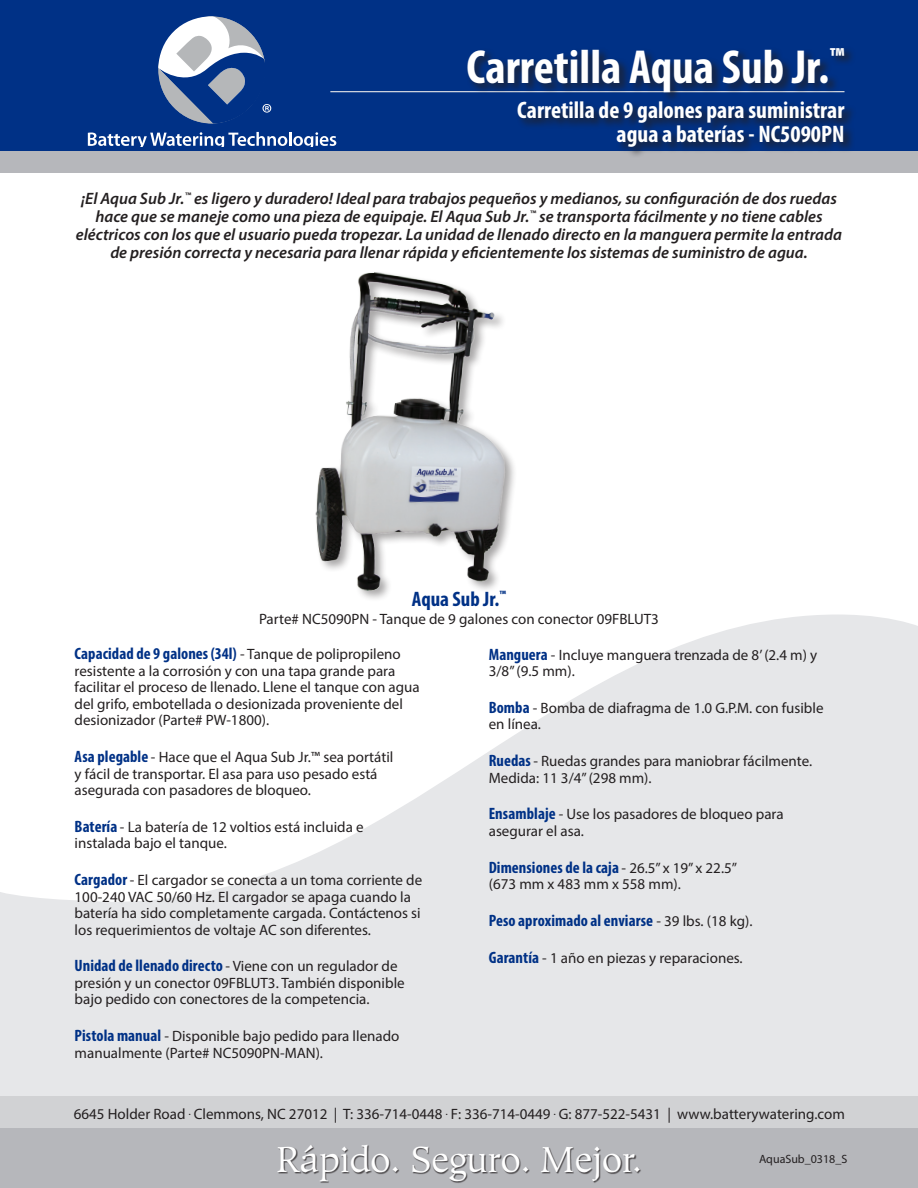
<style>
.page{position:relative;width:918px;height:1188px;background:#fff}
.page>*{position:absolute;margin:0;border:0;box-sizing:border-box;transform-origin:0 0}
.t1{font:700 condensed 48px "Myriad Pro";color:#fff}
.t2{font:36px "Hiroshige";color:#fff}
.t3{font:700 condensed 24px/24px "Myriad Pro";color:#fff;text-align:right}
.Sub_Header_-_Product{font:700 condensed 21px "Myriad Pro";color:#003186}
.Intro_Paragraph_Semi{font:italic 600 16.5px/18px "Myriad Pro";color:#231f20;text-align:center}
.Paragraph_with_spaci{font:700 condensed 16.5px "Myriad Pro";letter-spacing:.005em;color:#003186}
.Paragraph_with_spaci-2{font:15px/16.5px "Myriad Pro";color:#231f20}
.Part___-_With_Connec{font:15px "Myriad Pro";color:#231f20}
.LIT___SMALL{font:12px "Myriad Pro";color:#231f20}
.s1{font-weight:700;font-stretch:condensed;font-size:16.5px;color:#003186}
.s2{font-weight:400;font-stretch:normal;font-size:15px;color:#231f20}
</style>
<div class="page">
<svg style="left:0;top:615px;width:918px;height:481px;fill:#e6e7e9"></svg>
<hr style="left:0;top:1096px;width:1px;height:40px;background:#d1d2d4">
<div style="left:1px;top:1096px;width:917px;height:40px;background:#d1d2d4"></div>
<div style="left:0;top:1129px;width:918px;height:59px;background:#b6b7bb"></div>
<hr style="left:0;top:0;width:1px;height:154px;background:#003186">
<svg style="left:0;top:151px;width:1px;height:22px"></svg>
<div style="left:1px;top:0;width:917px;height:154px;background:#003186"></div>
<div style="left:1px;top:151px;width:917px;height:22px;background:#b6b7bb"></div>
<svg style="left:88px;top:132px;width:199px;height:14px"></svg>
<hr style="left:289px;top:132px;width:3px;height:14px;background:#fff">
<svg style="left:293px;top:132px;width:43px;height:14px"></svg>
<svg style="left:158px;top:16px;width:113px;height:108px"></svg>
<hr style="left:330px;top:91px;width:514px;height:1px;background:#e6e7e9">
<img style="left:315px;top:272px;width:199px;height:325px">
<div style="left:278px;top:1145px;width:363px;height:38px;background:#231f20;opacity:.75"></div>
<div style="left:516px;top:99px;width:340px;height:59px;background:#231f20;opacity:.65"></div>
<div style="left:465px;top:45px;width:391px;height:59px;background:#231f20;opacity:.65"></div>
<p class="t1" style="left:466px;top:37px;width:380px">Carretilla Aqua Sub Jr.<sup>™</sup></p>
<p class="t3" style="left:517px;top:97px;width:329px">Carretilla de 9 galones para suministrar agua a baterías - NC5090PN</p>
<p class="Intro_Paragraph_Semi" style="left:76px;top:189px;width:768px">¡El Aqua Sub Jr.<sup>™</sup> es ligero y duradero! Ideal para trabajos pequeños y medianos, su configuración de dos ruedas hace que se maneje como una pieza de equipaje. El Aqua Sub Jr.<sup>™</sup> se transporta fácilmente y no tiene cables eléctricos con los que el usuario pueda tropezar. La unidad de llenado directo en la manguera permite la entrada de presión correcta y necesaria para llenar rápida y eficientemente los sistemas de suministro de agua.</p>
<p class="Sub_Header_-_Product" style="left:412px;top:586px;width:96px">Aqua Sub Jr.<sup>™</sup></p>
<p class="Part___-_With_Connec" style="left:259px;top:610px;width:401px">Parte# NC5090PN - Tanque de 9 galones con conector 09FBLUT3</p>
<p class="Paragraph_with_spaci-2" style="left:489px;top:646px;width:330px"><span class="s1">Manguera</span> - Incluye manguera trenzada de 8’ (2.4 m) y<br>3/8” (9.5 mm).</p>
<p class="Paragraph_with_spaci-2" style="left:489px;top:699px;width:336px"><span class="s1">Bomba</span> - Bomba de diafragma de 1.0 G.P.M. con fusible en línea.</p>
<p class="Paragraph_with_spaci-2" style="left:489px;top:753px;width:325px"><span class="s1">Ruedas</span> - Ruedas grandes para maniobrar fácilmente.<br>Medida: 11 3/4” (298 mm).</p>
<p class="Paragraph_with_spaci-2" style="left:489px;top:806px;width:296px"><span class="s1">Ensamblaje</span> - Use los pasadores de bloqueo para asegurar el asa.</p>
<p class="Paragraph_with_spaci" style="left:489px;top:857px;width:250px">Dimensiones de la caja <span class="s2">- 26.5” x 19” x 22.5”</span></p>
<p class="Paragraph_with_spaci-2" style="left:489px;top:876px;width:194px">(673 mm x 483 mm x 558 mm).</p>
<p class="Paragraph_with_spaci" style="left:489px;top:910px;width:265px">Peso aproximado al enviarse <span class="s2">- 39 lbs. (18 kg).</span></p>
<p class="Paragraph_with_spaci-2" style="left:489px;top:949px;width:255px"><span class="s1">Garantía</span> - 1 año en piezas y reparaciones.</p>
<p class="Paragraph_with_spaci" style="left:75px;top:644px;width:328px">Capacidad de 9 galones (34l) <span class="s2">- Tanque de polipropileno</span></p>
<p class="Paragraph_with_spaci-2" style="left:75px;top:662px;width:347px">resistente a la corrosión y con una tapa grande para facilitar el proceso de llenado. Llene el tanque con agua del grifo, embotellada o desionizada proveniente del desionizador (Parte# PW-1800).</p>
<p class="Paragraph_with_spaci-2" style="left:75px;top:749px;width:320px"><span class="s1">Asa plegable</span> - Hace que el Aqua Sub Jr.™ sea portátil y fácil de transportar. El asa para uso pesado está asegurada con pasadores de bloqueo.</p>
<p class="Paragraph_with_spaci-2" style="left:75px;top:818px;width:291px"><span class="s1">Batería</span> - La batería de 12 voltios está incluida e instalada bajo el tanque.</p>
<p class="Paragraph_with_spaci-2" style="left:75px;top:872px;width:349px"><span class="s1">Cargador</span> - El cargador se conecta a un toma corriente de 100-240 VAC 50/60 Hz. El cargador se apaga cuando la batería ha sido completamente cargada. Contáctenos si los requerimientos de voltaje AC son diferentes.</p>
<p class="Paragraph_with_spaci" style="left:75px;top:956px;width:324px">Unidad de llenado directo <span class="s2">- Viene con un regulador de</span></p>
<p class="Paragraph_with_spaci-2" style="left:75px;top:974px;width:332px">presión y un conector 09FBLUT3. También disponible bajo pedido con conectores de la competencia.</p>
<p class="Paragraph_with_spaci-2" style="left:75px;top:1028px;width:326px"><span class="s1">Pistola manual</span> - Disponible bajo pedido para llenado manualmente (Parte# NC5090PN-MAN).</p>
<p class="Paragraph_with_spaci-2" style="left:74px;top:1105px;width:772px">6645 Holder Road . Clemmons, NC 27012 | T: 336-714-0448 . F: 336-714-0449 . G: 877-522-5431 | www.batterywatering.com</p>
<p class="t2" style="left:276px;top:1138px;width:368px">Rápido. Seguro. Mejor.</p>
<p class="LIT___SMALL" style="left:759px;top:1151px;width:90px">AquaSub_0318_S</p>
</div>
